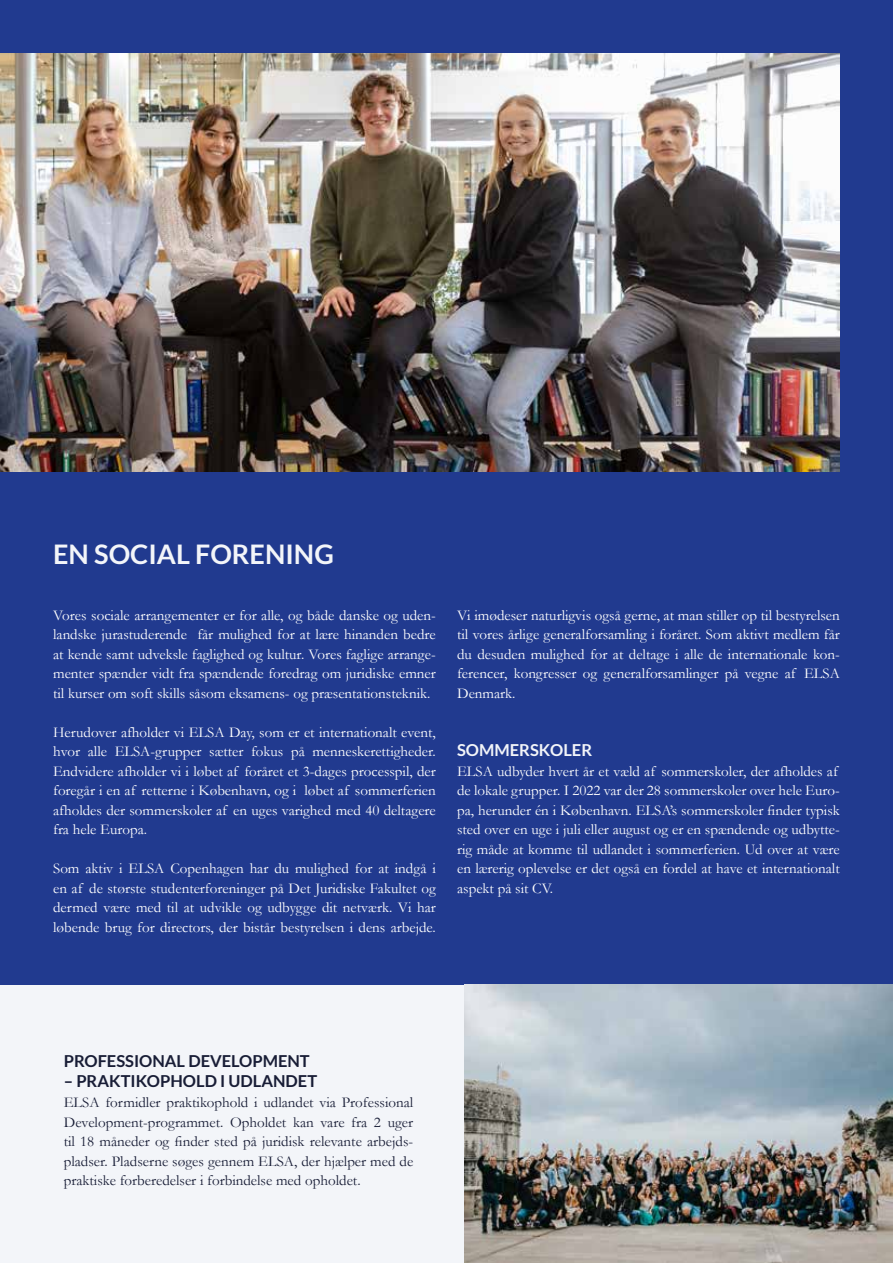
<style>
.page{position:relative;width:893px;height:1263px;background:#f3f5f9}
.page>*{position:absolute;margin:0;border:0;box-sizing:border-box;transform-origin:0 0}
.t1{font:700 27px "Lato";color:#f3f5f9}
.t2{font:700 16.5px "Lato";color:#181d36}
.t3{font:700 16.5px "Lato";color:#f3f5f9}
.t4{font:15px/19.5px "Garamond";color:#fff;text-align:justify}
.t5{font:15px/19.5px "Garamond";color:#181d36;text-align:justify}
</style>
<div class="page">
<div style="left:0;top:0;width:893px;height:984px;background:#213a8f"></div>
<img style="left:0;top:53px;width:840px;height:418px">
<img style="left:464px;top:984px;width:429px;height:279px">
<h1 class="t1" style="left:53px;top:539px;width:282px">EN SOCIAL FORENING</h1>
<p class="t4" style="left:53px;top:605px;width:384px">Vores sociale arrangementer er for alle, og både danske og uden&shy;landske jurastuderende får mulighed for at lære hinanden bedre at kende samt udveksle faglighed og kultur. Vores faglige arrange&shy;menter spænder vidt fra spændende foredrag om juridiske emner til kurser om soft skills såsom eksamens- og præsentationsteknik.</p>
<p class="t4" style="left:53px;top:722px;width:384px">Herudover afholder vi ELSA Day, som er et internationalt event, hvor alle ELSA-grupper sætter fokus på menneskerettigheder.<br>Endvidere afholder vi i løbet af foråret et 3-dages processpil, der foregår i en af retterne i København, og i løbet af sommerferien afholdes der sommerskoler af en uges varighed med 40 deltagere fra hele Europa.</p>
<p class="t4" style="left:53px;top:858px;width:384px">Som aktiv i ELSA Copenhagen har du mulighed for at indgå i en af de største studenterforeninger på Det Juridiske Fakultet og dermed være med til at udvikle og udbygge dit netværk. Vi har løbende brug for directors, der bistår bestyrelsen i dens arbejde.</p>
<p class="t4" style="left:457px;top:605px;width:384px">Vi imødeser naturligvis også gerne, at man stiller op til bestyrelsen til vores årlige generalforsamling i foråret. Som aktivt medlem får du desuden mulighed for at deltage i alle de internationale kon&shy;ferencer, kongresser og generalforsamlinger på vegne af ELSA Denmark.</p>
<p class="t3" style="left:457px;top:741px;width:137px">SOMMERSKOLER</p>
<p class="t4" style="left:457px;top:761px;width:384px;text-align:left">ELSA udbyder hvert år et væld af sommerskoler, der afholdes af de lokale grupper. I 2022 var der 28 sommerskoler over hele Euro&shy;pa, herunder én i København. ELSA’s sommerskoler finder typisk sted over en uge i juli eller august og er en spændende og udbytte&shy;rig måde at komme til udlandet i sommerferien. Ud over at være en lærerig oplevelse er det også en fordel at have et internationalt aspekt på sit CV.</p>
<p class="t2" style="left:64px;top:1051px;width:247px">PROFESSIONAL DEVELOPMENT</p>
<p class="t2" style="left:64px;top:1071px;width:255px">– PRAKTIKOPHOLD I UDLANDET</p>
<p class="t5" style="left:64px;top:1092px;width:351px">ELSA formidler praktikophold i udlandet via Professional Development-programmet. Opholdet kan vare fra 2 uger til 18 måneder og finder sted på juridisk relevante arbejds&shy;pladser. Pladserne søges gennem ELSA, der hjælper med de praktiske forberedelser i forbindelse med opholdet.</p>
</div>
